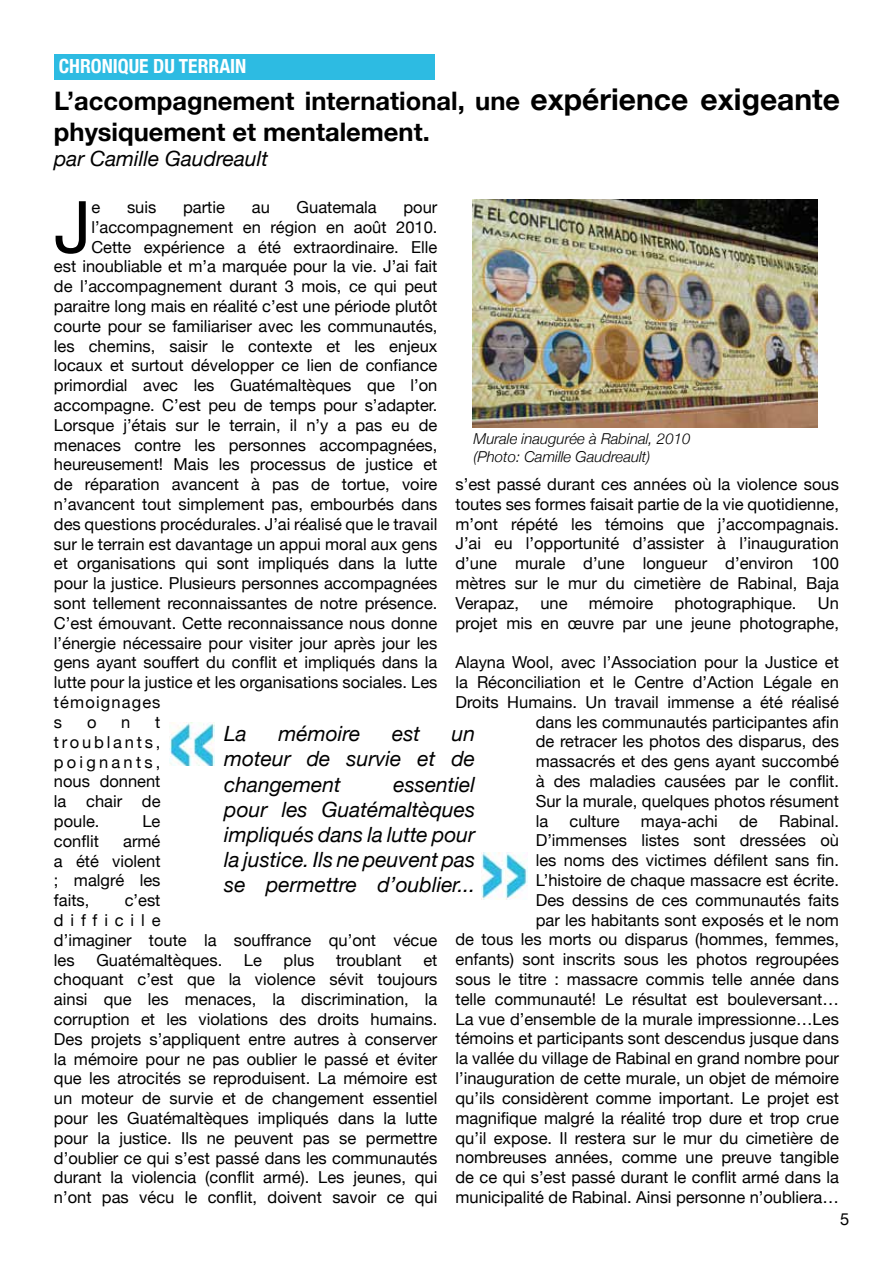
<style>
.page{position:relative;width:893px;height:1263px;background:#fff}
.page>*{position:absolute;margin:0;border:0;box-sizing:border-box;transform-origin:0 0}
.t1{font:72px "Helvetica Neue";color:#000}
.t2{font:700 25.5px/30.6px "Helvetica Neue";color:#000}
.t3{font:italic 21px/25.2px "Helvetica Neue";color:#000;text-align:justify}
.t4{font:700 condensed 19.5px "Helvetica Neue";color:#fff}
.t5{font:16.5px/19.8px "Helvetica Neue";color:#000;text-align:justify}
.t6{font:16.5px "Helvetica Neue";letter-spacing:.07em;color:#000}
.t7{font:italic 300 15px/18px "Helvetica Neue";color:#000}
.s1{font-size:30px}
</style>
<div class="page">
<div style="left:54px;top:54px;width:381px;height:26px;background:#2dbbe2"></div>
<img style="left:482px;top:852px;width:45px;height:48px">
<img style="left:169px;top:722px;width:46px;height:44px">
<img style="left:472px;top:200px;width:346px;height:227px">
<p class="t4" style="left:59px;top:54px;width:189px">CHRONIQUE DU TERRAIN</p>
<h2 class="t2" style="left:54px;top:85px;width:788px">L’accompagnement international, une <span class="s1">expérience exigeante </span>physiquement et mentalement.</h2>
<p class="t3" style="left:54px;top:145px;width:215px">par Camille Gaudreault</p>
<h1 class="t1" style="left:54px;top:184px;width:39px">J</h1>
<p class="t5" style="left:91px;top:197px;width:10px">e</p>
<p class="t5" style="left:127px;top:197px;width:31px">suis</p>
<p class="t5" style="left:183px;top:197px;width:43px">partie</p>
<p class="t5" style="left:252px;top:197px;width:20px">au</p>
<p class="t5" style="left:297px;top:197px;width:82px">Guatemala</p>
<p class="t5" style="left:403px;top:197px;width:35px">pour</p>
<p class="t5" style="left:91px;top:217px;width:348px">l’accompagnement en région en août 2010.</p>
<p class="t5" style="left:91px;top:237px;width:348px">Cette expérience a été extraordinaire. Elle</p>
<p class="t5" style="left:54px;top:256px;width:385px">est inoubliable et m’a marquée pour la vie. J’ai fait</p>
<p class="t5" style="left:54px;top:276px;width:385px">de l’accompagnement durant 3 mois, ce qui peut</p>
<p class="t5" style="left:54px;top:296px;width:385px">paraitre long mais en réalité c’est une période plutôt</p>
<p class="t5" style="left:54px;top:316px;width:385px">courte pour se familiariser avec les communautés,</p>
<p class="t5" style="left:54px;top:336px;width:385px">les chemins, saisir le contexte et les enjeux</p>
<p class="t5" style="left:54px;top:355px;width:385px">locaux et surtout développer ce lien de confiance</p>
<p class="t5" style="left:54px;top:375px;width:385px">primordial avec les Guatémaltèques que l’on</p>
<p class="t5" style="left:54px;top:395px;width:385px">accompagne. C’est peu de temps pour s’adapter.</p>
<p class="t5" style="left:54px;top:415px;width:385px">Lorsque j’étais sur le terrain, il n’y a pas eu de</p>
<p class="t5" style="left:54px;top:435px;width:385px">menaces contre les personnes accompagnées,</p>
<p class="t5" style="left:54px;top:454px;width:385px">heureusement! Mais les processus de justice et</p>
<p class="t5" style="left:54px;top:474px;width:385px">de réparation avancent à pas de tortue, voire</p>
<p class="t5" style="left:54px;top:494px;width:385px">n’avancent tout simplement pas, embourbés dans</p>
<p class="t5" style="left:54px;top:514px;width:385px">des questions procédurales. J’ai réalisé que le travail</p>
<p class="t5" style="left:54px;top:534px;width:385px">sur le terrain est davantage un appui moral aux gens</p>
<p class="t5" style="left:54px;top:553px;width:385px">et organisations qui sont impliqués dans la lutte</p>
<p class="t5" style="left:54px;top:573px;width:385px">pour la justice. Plusieurs personnes accompagnées</p>
<p class="t5" style="left:54px;top:593px;width:385px">sont tellement reconnaissantes de notre présence.</p>
<p class="t5" style="left:54px;top:613px;width:385px">C’est émouvant. Cette reconnaissance nous donne</p>
<p class="t5" style="left:54px;top:633px;width:385px">l’énergie nécessaire pour visiter jour après jour les</p>
<p class="t5" style="left:54px;top:652px;width:385px">gens ayant souffert du conflit et impliqués dans la</p>
<p class="t5" style="left:54px;top:672px;width:385px">lutte pour la justice et les organisations sociales. Les</p>
<p class="t6" style="left:54px;top:692px;width:108px">témoignages</p>
<p class="t5" style="left:54px;top:712px;width:10px">s</p>
<p class="t5" style="left:87px;top:712px;width:11px">o</p>
<p class="t5" style="left:121px;top:712px;width:11px">n</p>
<p class="t7" style="left:474px;top:429px;width:218px">Murale inaugurée à Rabinal, 2010 (Photo: Camille Gaudreault)</p>
<p class="t5" style="left:455px;top:474px;width:385px">s’est passé durant ces années où la violence sous toutes ses formes faisait partie de la vie quotidienne, m’ont répété les témoins que j’accompagnais.<br>J’ai eu l’opportunité d’assister à l’inauguration d’une murale d’une longueur d’environ 100 mètres sur le mur du cimetière de Rabinal, Baja Verapaz,</p>
<p class="t5" style="left:540px;top:593px;width:29px">une</p>
<p class="t5" style="left:589px;top:593px;width:66px">mémoire</p>
<p class="t5" style="left:675px;top:593px;width:123px">photographique.</p>
<p class="t5" style="left:455px;top:593px;width:385px;text-align:right">Un<br>projet mis en œuvre par une jeune photographe,</p>
<p class="t5" style="left:455px;top:652px;width:385px">Alayna Wool, avec l’Association pour la Justice et</p>
<p class="t5" style="left:455px;top:672px;width:385px">la Réconciliation et le Centre d’Action Légale en</p>
<p class="t5" style="left:455px;top:692px;width:385px">Droits Humains. Un travail immense a été réalisé</p>
<p class="t5" style="left:536px;top:712px;width:305px">dans les communautés participantes afin</p>
<p class="t5" style="left:536px;top:731px;width:305px">de retracer les photos des disparus, des</p>
<p class="t5" style="left:536px;top:751px;width:305px">massacrés et des gens ayant succombé</p>
<p class="t5" style="left:536px;top:771px;width:305px">à des maladies causées par le conflit.</p>
<p class="t5" style="left:536px;top:791px;width:305px">Sur la murale, quelques photos résument</p>
<p class="t5" style="left:536px;top:811px;width:14px">la</p>
<p class="t5" style="left:570px;top:811px;width:52px">culture</p>
<p class="t5" style="left:641px;top:811px;width:79px">maya-achi</p>
<p class="t5" style="left:739px;top:811px;width:20px">de</p>
<p class="t5" style="left:54px;top:712px;width:108px;text-indent:101px">t troublants, poignants, nous donnent la chair de poule.</p>
<p class="t3" style="left:224px;top:721px;width:24px">La</p>
<p class="t3" style="left:279px;top:721px;width:83px">mémoire</p>
<p class="t3" style="left:392px;top:721px;width:29px">est</p>
<p class="t3" style="left:224px;top:721px;width:252px;text-indent:227px">un moteur de survie et de changement</p>
<p class="t3" style="left:224px;top:771px;width:252px;text-indent:169px">essentiel pour les Guatémaltèques impliqués dans la lutte pour la justice. Ils ne peuvent pas se permettre d’oublier...</p>
<p class="t5" style="left:455px;top:811px;width:385px;text-align:right">Rabinal.<br>D’immenses listes sont dressées où<br>les noms des victimes défilent sans fin.<br>L’histoire de chaque massacre est écrite.<br>Des dessins de ces communautés faits<br>par les habitants sont exposés et le nom<br>de tous les morts ou disparus (hommes, femmes, enfants) sont inscrits sous les photos regroupées sous le titre : massacre commis telle année dans telle communauté! Le résultat est bouleversant… La vue d’ensemble de la murale impressionne…Les témoins et participants sont descendus jusque dans la vallée du village de Rabinal en grand nombre pour l’inauguration de cette murale, un objet de mémoire qu’ils considèrent comme important. Le projet est magnifique malgré la réalité trop dure et trop crue qu’il expose. Il restera sur le mur du cimetière de nombreuses années, comme une preuve tangible de ce qui s’est passé durant le conflit armé dans la municipalité de Rabinal. Ainsi personne n’oubliera…</p>
<p class="t5" style="left:142px;top:811px;width:20px">Le</p>
<p class="t5" style="left:54px;top:831px;width:108px;text-indent:69px">armé a été violent ; malgré les faits,</p>
<p class="t5" style="left:54px;top:831px;width:46px">conflit</p>
<p class="t5" style="left:54px;top:890px;width:385px;text-align:left;text-indent:71px">c’est<br>difficile<br>d’imaginer toute la souffrance qu’ont vécue les</p>
<p class="t5" style="left:96px;top:949px;width:127px">Guatémaltèques.</p>
<p class="t5" style="left:244px;top:949px;width:20px">Le</p>
<p class="t5" style="left:284px;top:949px;width:32px">plus</p>
<p class="t5" style="left:336px;top:949px;width:67px">troublant</p>
<p class="t5" style="left:54px;top:949px;width:385px;text-indent:369px">et choquant c’est que la violence sévit toujours ainsi que les menaces, la discrimination, la corruption et les violations des droits humains.<br>Des projets s’appliquent entre autres à conserver la mémoire pour ne pas oublier le passé et éviter que les atrocités se reproduisent. La mémoire est un moteur de survie et de changement essentiel pour les Guatémaltèques impliqués dans la lutte pour la justice. Ils ne peuvent pas se permettre d’oublier ce qui s’est passé dans les communautés durant la violencia (conflit armé). Les jeunes, qui n’ont pas vécu le conflit, doivent savoir ce qui</p>
<p class="t5" style="left:840px;top:1209px;width:11px">5</p>
</div>
